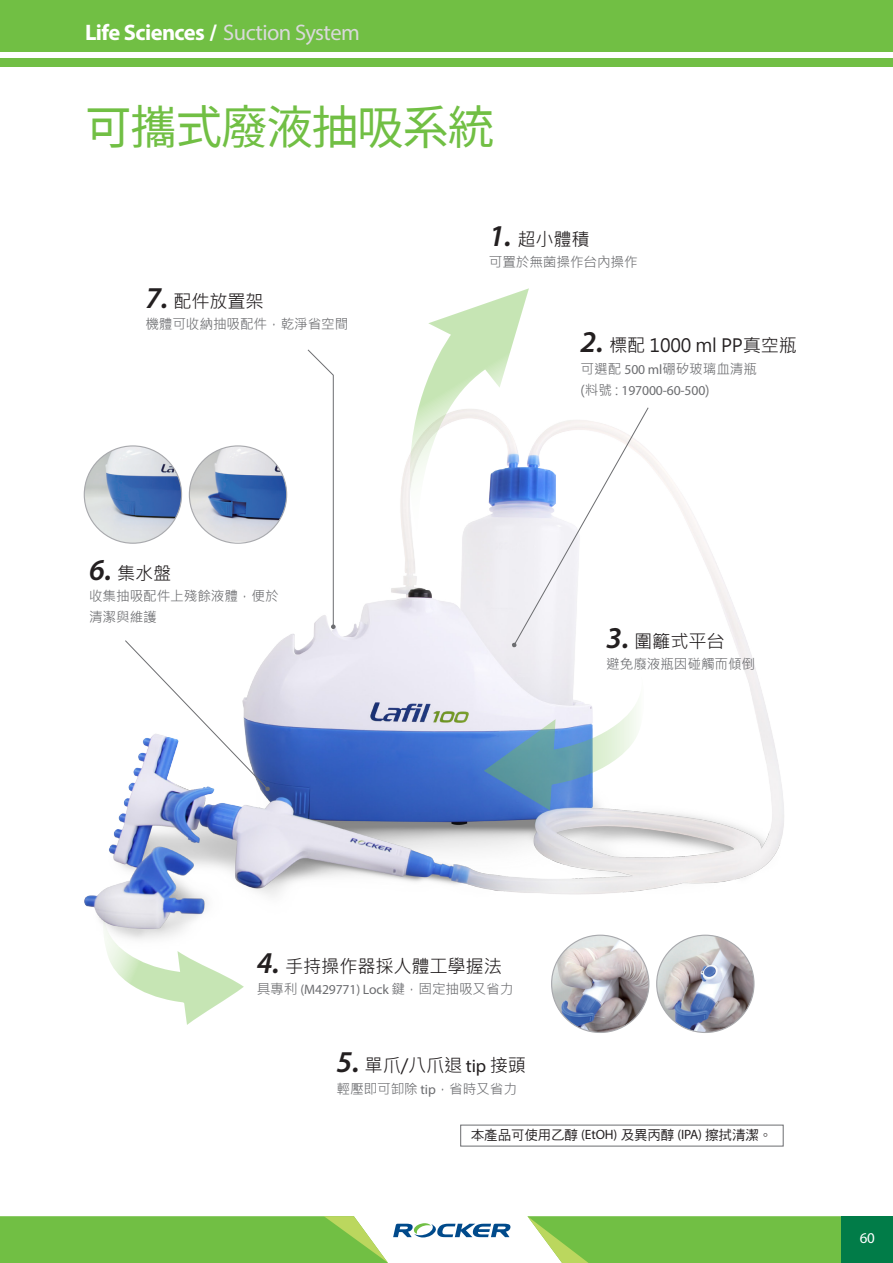
<style>
.page{position:relative;width:893px;height:1263px;background:#fff}
.page>*{position:absolute;margin:0;border:0;box-sizing:border-box;transform-origin:0 0}
._00_大標字_中{font:46.5px "Taipei Sans TC Beta";letter-spacing:-.025em;color:#71bf44}
._00_頁首標題字{font:700 22.5px "Myriad Pro";letter-spacing:-.025em;color:#fff}
.t1{font:18.15px "Microsoft Jheng Hei";letter-spacing:-.01em;color:#231f20}
._03_訂購資訊內文_英{font:15px "Myriad Pro";color:#fff}
.t2{font:13.65px/21.3px "Microsoft Jheng Hei";letter-spacing:-.01em;color:#6c6d70}
.t3{font:13.65px "Myriad Pro";letter-spacing:-.01em;color:#6c6d70}
.內文{font:13.5px "DF Hei W5 WINP BF";letter-spacing:-.01em;color:#231f20}
.s1{font-weight:400;color:#d9d9da}
.s2{font-family:"Myriad Pro";font-weight:600;font-style:italic;font-size:30.3px}
.s3{font-family:"Myriad Pro"}
.s4{font-family:"Myriad"}
.s5{font-family:"Microsoft Jheng Hei"}
</style>
<div class="page">
<div style="left:0;top:0;width:893px;height:51px;background:#71bf44"></div>
<div style="left:0;top:58px;width:893px;height:9px;background:#71bf44"></div>
<img style="left:83px;top:447px;width:701px;height:513px">
<svg style="left:484px;top:676px;width:160px;height:134px"></svg>
<svg style="left:103px;top:913px;width:141px;height:112px"></svg>
<img style="left:84px;top:446px;width:98px;height:97px;border-radius:49px">
<img style="left:189px;top:447px;width:98px;height:95px">
<img style="left:552px;top:935px;width:97px;height:97px;border-radius:49px">
<img style="left:657px;top:935px;width:97px;height:97px;border-radius:49px">
<svg style="left:124px;top:640px;width:146px;height:151px"></svg>
<svg style="left:307px;top:349px;width:29px;height:280px"></svg>
<svg style="left:410px;top:288px;width:239px;height:360px"></svg>
<div style="left:460px;top:1125px;width:323px;height:21px;border:1px solid #6c6d70"></div>
<svg style="left:527px;top:1216px;width:315px;height:47px;background:#7dc450"></svg>
<div style="left:842px;top:1216px;width:51px;height:47px;background:#017c48"></div>
<svg style="left:0;top:1216px;width:511px;height:47px"></svg>
<p class="_00_頁首標題字" style="left:85px;top:18px;width:276px">Life Sciences / <span class="s1">Suction System</span></p>
<p class="_00_大標字_中" style="left:85px;top:101px;width:411px">可攜式廢液抽吸系統</p>
<p class="t1" style="left:145px;top:290px;width:120px"><span class="s2">7.</span> 配件放置架</p>
<p class="t2" style="left:145px;top:314px;width:205px">機體可收納抽吸配件，乾淨省空間</p>
<p class="t1" style="left:89px;top:561px;width:84px"><span class="s2">6.</span> 集水盤</p>
<p class="t2" style="left:89px;top:585px;width:191px">收集抽吸配件上殘餘液體，便於清潔與維護</p>
<p class="t1" style="left:489px;top:228px;width:102px"><span class="s2">1.</span> 超小體積</p>
<p class="t2" style="left:489px;top:252px;width:150px">可置於無菌操作台內操作</p>
<p class="t1" style="left:581px;top:334px;width:218px"><span class="s2">2.</span> 標配 1000 ml PP真空瓶</p>
<p class="t2" style="left:581px;top:358px;width:178px">可選配 <span class="s3">500 ml</span>硼矽玻璃血清瓶(料號 : <span class="s4">197000-60-500</span>)</p>
<p class="t1" style="left:606px;top:630px;width:120px"><span class="s2">3.</span> 圍籬式平台</p>
<p class="t2" style="left:606px;top:654px;width:150px">避免廢液瓶因碰觸而傾倒</p>
<p class="t1" style="left:257px;top:955px;width:247px"><span class="s2">4.</span> 手持操作器採人體工學握法</p>
<p class="t3" style="left:257px;top:981px;width:258px"><span class="s5">具專利</span> (M429771) Lock <span class="s5">鍵，固定抽吸又省力</span></p>
<p class="t1" style="left:337px;top:1054px;width:191px"><span class="s2">5.</span> 單爪/八爪退 <span class="s3">tip</span> 接頭</p>
<p class="t2" style="left:337px;top:1078px;width:182px">輕壓即可卸除 <span class="s3">tip</span>，省時又省力</p>
<p class="內文" style="left:471px;top:1128px;width:303px">本產品可使用乙醇 <span class="s3">(EtOH)</span> 及異丙醇 <span class="s3">(IPA)</span> 擦拭清潔。</p>
<p class="_03_訂購資訊內文_英" style="left:860px;top:1229px;width:17px">60</p>
</div>
